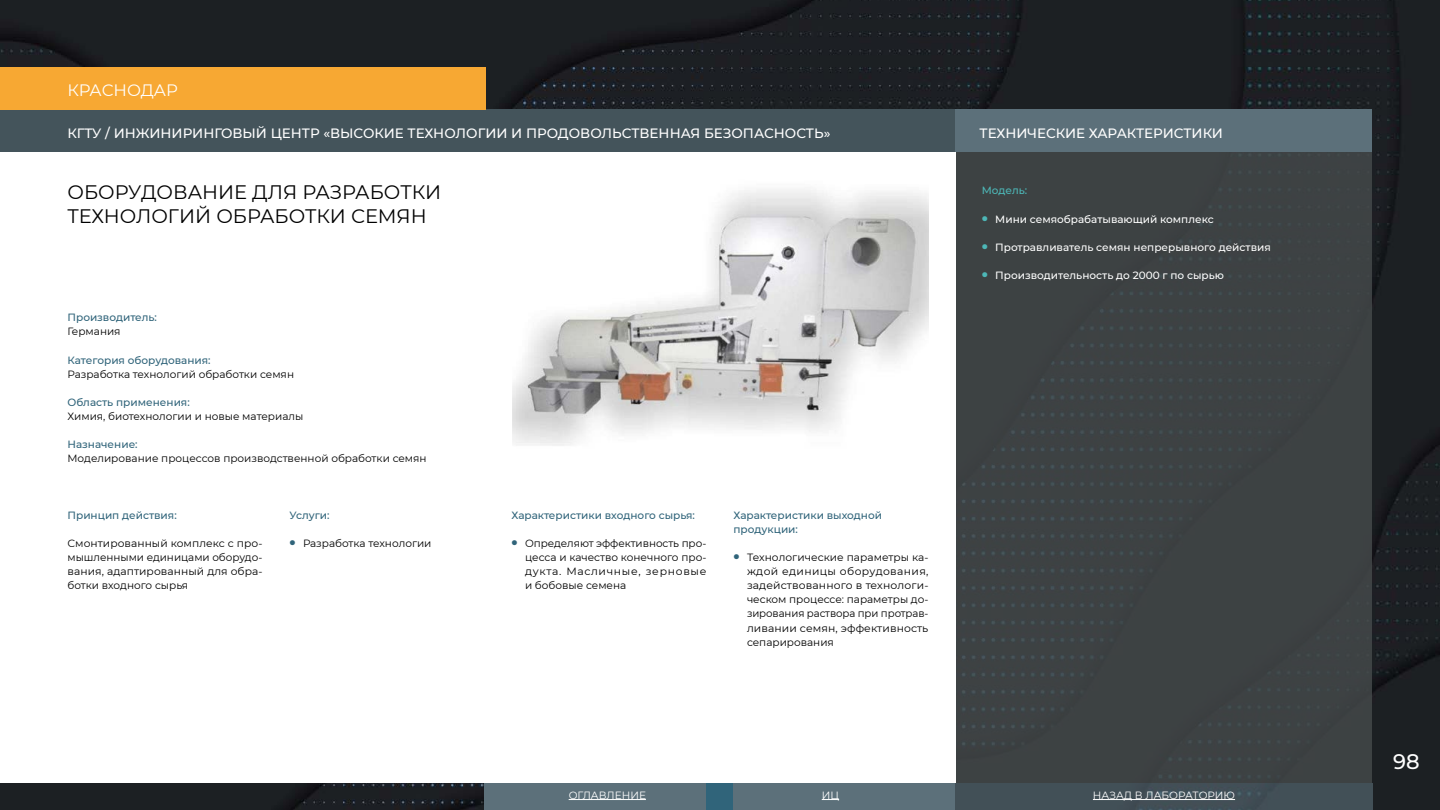
<style>
.page{position:relative;width:1440px;height:810px;background:#fff}
.page>*{position:absolute;margin:0;border:0;box-sizing:border-box;transform-origin:0 0}
.t1{font:500 21px "Montserrat";color:#fff}
.t2{font:19.5px/23.4px "Montserrat";color:#000}
.t3{font:16.5px "Montserrat";letter-spacing:-.005em;color:#fff}
.t4{font:500 13.5px "Montserrat";color:#fff}
.t5{font:10.5px/14.1px "Montserrat";color:#000;text-align:justify}
.t6{font:500 10.5px/14.1px "Montserrat";color:#30647a}
.t7{font:500 10.5px "Montserrat";color:#fff}
.t8{font:10.5px "Montserrat";color:#fff}
.t9{font:500 10.5px "Montserrat";color:#4db7b7}
.s1{font-weight:900;font-size:15px;color:#4db7b7}
.s2{font-weight:900;font-size:15px;color:#30647a}
</style>
<div class="page">
<img style="left:0;top:0;width:1440px;height:810px">
<div style="left:956px;top:110px;width:416px;height:673px;background:#3d4243"></div>
<div style="left:0;top:110px;width:956px;height:673px;background:#fff"></div>
<div style="left:0;top:110px;width:955px;height:42px;background:#44545b"></div>
<div style="left:956px;top:110px;width:416px;height:42px;background:#5c707a"></div>
<div style="left:0;top:68px;width:486px;height:42px;background:#f7a833"></div>
<div style="left:484px;top:783px;width:222px;height:27px;background:#5c707a"></div>
<div style="left:734px;top:783px;width:222px;height:27px;background:#5c707a"></div>
<div style="left:954px;top:783px;width:418px;height:27px;background:#425057"></div>
<div style="left:706px;top:783px;width:28px;height:27px;background:#30647a"></div>
<img style="left:512px;top:189px;width:416px;height:257px">
<hr style="left:569px;top:799px;width:77px;height:1px;background:#fff">
<svg style="left:822px;top:799px;width:17px;height:1px"></svg>
<hr style="left:1093px;top:799px;width:142px;height:1px;background:#fff">
<h3 class="t3" style="left:68px;top:79px;width:112px">КРАСНОДАР</h3>
<p class="t4" style="left:68px;top:124px;width:765px">КГТУ / ИНЖИНИРИНГОВЫЙ ЦЕНТР «ВЫСОКИЕ ТЕХНОЛОГИИ И ПРОДОВОЛЬСТВЕННАЯ БЕЗОПАСНОСТЬ»</p>
<p class="t4" style="left:980px;top:124px;width:245px">ТЕХНИЧЕСКИЕ ХАРАКТЕРИСТИКИ</p>
<h2 class="t2" style="left:68px;top:180px;width:375px">ОБОРУДОВАНИЕ ДЛЯ РАЗРАБОТКИ<br>ТЕХНОЛОГИЙ ОБРАБОТКИ СЕМЯН</h2>
<p class="t9" style="left:982px;top:183px;width:47px">Модель:</p>
<p class="t7" style="left:982px;top:212px;width:234px"><span class="s1">•</span> Мини семяобрабатывающий комплекс</p>
<p class="t7" style="left:982px;top:240px;width:291px"><span class="s1">•</span> Протравливатель семян непрерывного действия</p>
<p class="t7" style="left:982px;top:268px;width:244px"><span class="s1">•</span> Производительность до 2000 г по сырью</p>
<p class="t6" style="left:68px;top:310px;width:91px">Производитель:</p>
<p class="t5" style="left:68px;top:324px;width:55px">Германия</p>
<p class="t6" style="left:68px;top:352px;width:145px">Категория оборудования:</p>
<p class="t5" style="left:68px;top:367px;width:228px">Разработка технологий обработки семян</p>
<p class="t6" style="left:68px;top:395px;width:124px">Область применения:</p>
<p class="t5" style="left:68px;top:409px;width:237px">Химия, биотехнологии и новые материалы</p>
<p class="t6" style="left:68px;top:437px;width:72px">Назначение:</p>
<p class="t5" style="left:68px;top:451px;width:361px">Моделирование процессов производственной обработки семян</p>
<p class="t6" style="left:68px;top:507px;width:111px">Принцип действия:</p>
<p class="t5" style="left:68px;top:536px;width:197px">Смонтированный комплекс с про&shy;мышленными единицами оборудо&shy;вания, адаптированный для обра&shy;ботки входного сырья</p>
<p class="t6" style="left:290px;top:508px;width:42px">Услуги:</p>
<p class="t5" style="left:290px;top:536px;width:143px"><span class="s2">•</span> Разработка технологии</p>
<p class="t6" style="left:511px;top:507px;width:185px">Характеристики входного сырья:</p>
<p class="t5" style="left:525px;top:536px;width:183px;text-indent:-14px"><span class="s2">•</span> Определяют эффективность про&shy;цесса и качество конечного про&shy;дукта. Масличные, зерновые и бобовые семена</p>
<p class="t6" style="left:733px;top:508px;width:150px">Характеристики выходной продукции:</p>
<p class="t5" style="left:747px;top:550px;width:183px;text-indent:-14px"><span class="s2">•</span> Технологические параметры ка&shy;ждой единицы оборудования, задействованного в технологи&shy;ческом процессе: параметры до&shy;зирования раствора при протрав&shy;ливании семян, эффективность сепарирования</p>
<p class="t8" style="left:569px;top:788px;width:79px">ОГЛАВЛЕНИЕ</p>
<p class="t8" style="left:822px;top:788px;width:19px">ИЦ</p>
<p class="t8" style="left:1093px;top:788px;width:144px">НАЗАД В ЛАБОРАТОРИЮ</p>
<h1 class="t1" style="left:1393px;top:746px;width:28px">98</h1>
</div>
